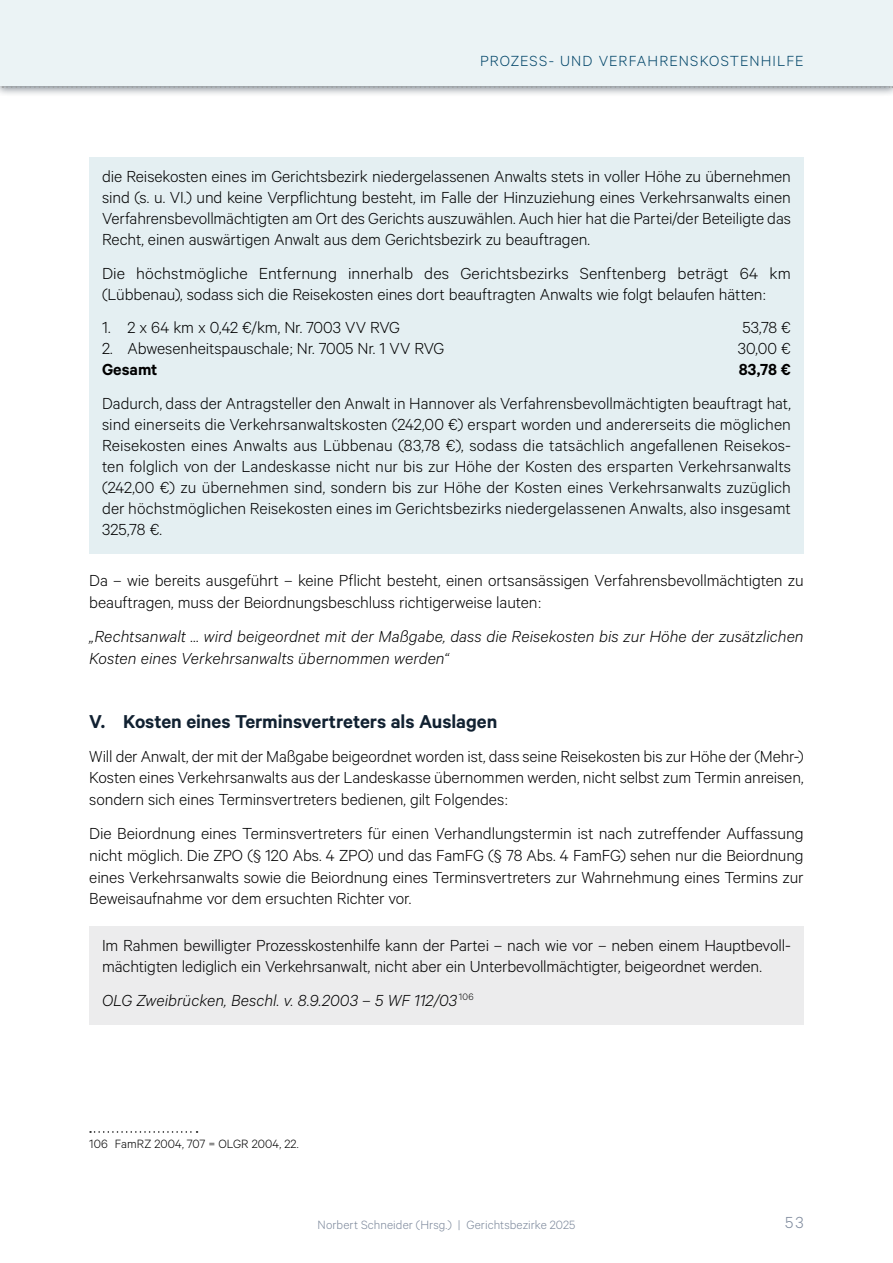
<style>
.page{position:relative;width:893px;height:1263px;background:#fff}
.page>*{position:absolute;margin:0;border:0;box-sizing:border-box;transform-origin:0 0}
.Heading_3{font:600 21px "Calibre";color:#112131}
.K_Beispiel_unten{font:300 18px/21px "Calibre";letter-spacing:-.005em;color:#000;text-align:justify}
.K_Beispiel_mitte{font:300 18px/21px "Calibre";letter-spacing:-.005em;color:#000;text-align:justify}
.K_Urt_unten{font:italic 300 18px/21.6px "Calibre";letter-spacing:.005em;color:#000}
.K_Urt_oben{font:300 18px/21px "Calibre";letter-spacing:-.01em;color:#000}
.Standard_klebt{font:300 18px/21.6px "Calibre";letter-spacing:-.005em;color:#000}
.K_Beispiel_mitte-2{font:600 18px "Calibre";color:#000}
.t1{font:300 18px "Calibre";color:#7c889b}
.t2{font:300 16.5px "Calibre";letter-spacing:.065em;color:#004468}
.t3{font:300 13.5px "Calibre";letter-spacing:.005em;color:#7c889b}
.Footnote_text{font:300 13.5px "Calibre";letter-spacing:.005em;color:#000}
</style>
<div class="page">
<div style="left:0;top:0;width:893px;height:98px;background:#112131;opacity:.5"></div>
<div style="left:0;top:0;width:893px;height:85px;background:#ebf3f5"></div>
<svg style="left:2px;top:86px;width:891px;height:2px;background:#a5aaae"></svg>
<div style="left:89px;top:157px;width:715px;height:107px;background:#e4eff2"></div>
<div style="left:89px;top:254px;width:715px;height:65px;background:#e4eff2"></div>
<div style="left:89px;top:309px;width:715px;height:85px;background:#e4eff2"></div>
<div style="left:89px;top:385px;width:715px;height:169px;background:#e4eff2"></div>
<div style="left:89px;top:926px;width:715px;height:65px;background:#ececed"></div>
<div style="left:89px;top:981px;width:715px;height:43px;background:#ececed"></div>
<svg style="left:90px;top:1131px;width:108px;height:2px"></svg>
<p class="t2" style="left:480px;top:51px;width:325px">PROZESS- UND VERFAHRENSKOSTENHILFE</p>
<p class="K_Beispiel_mitte" style="left:102px;top:165px;width:690px">die Reisekosten eines im Gerichtsbezirk niedergelassenen Anwalts stets in voller Höhe zu übernehmen sind (s. u. VI.) und keine Verpflichtung besteht, im Falle der Hinzuziehung eines Verkehrsanwalts einen Verfahrensbevollmächtigten am Ort des Gerichts auszuwählen. Auch hier hat die Partei/der Beteiligte das Recht, einen auswärtigen Anwalt aus dem Gerichtsbezirk zu beauftragen.</p>
<p class="K_Beispiel_mitte" style="left:102px;top:262px;width:690px">Die höchstmögliche Entfernung innerhalb des Gerichtsbezirks Senftenberg beträgt 64 km (Lübbenau), sodass sich die Reisekosten eines dort beauftragten Anwalts wie folgt belaufen hätten:</p>
<p class="K_Beispiel_mitte" style="left:102px;top:316px;width:299px">1. 2 x 64 km x 0,42 €/km, Nr. 7003 VV RVG</p>
<p class="K_Beispiel_mitte" style="left:742px;top:316px;width:50px">53,78 €</p>
<p class="K_Beispiel_mitte" style="left:102px;top:337px;width:344px">2. Abwesenheitspauschale; Nr. 7005 Nr. 1 VV RVG</p>
<p class="K_Beispiel_mitte" style="left:738px;top:337px;width:54px">30,00 €</p>
<p class="K_Beispiel_mitte-2" style="left:102px;top:359px;width:57px">Gesamt</p>
<p class="K_Beispiel_mitte-2" style="left:739px;top:359px;width:54px">83,78 €</p>
<p class="K_Beispiel_unten" style="left:102px;top:392px;width:690px">Dadurch, dass der Antragsteller den Anwalt in Hannover als Verfahrensbevollmächtigten beauftragt hat, sind einerseits die Verkehrsanwaltskosten (242,00 €) erspart worden und andererseits die möglichen Reisekosten eines Anwalts aus Lübbenau (83,78 €), sodass die tatsächlich angefallenen Reisekos&shy;ten folglich von der Landeskasse nicht nur bis zur Höhe der Kosten des ersparten Verkehrsanwalts (242,00 €) zu übernehmen sind, sondern bis zur Höhe der Kosten eines Verkehrsanwalts zuzüglich der höchstmöglichen Reisekosten eines im Gerichtsbezirks niedergelassenen Anwalts, also insgesamt 325,78 €.</p>
<p class="Standard_klebt" style="left:89px;top:569px;width:716px">Da – wie bereits ausgeführt – keine Pflicht besteht, einen ortsansässigen Verfahrensbevollmächtigten zu beauftragen, muss der Beiordnungsbeschluss richtigerweise lauten:</p>
<p class="K_Urt_unten" style="left:89px;top:625px;width:716px">„Rechtsanwalt … wird beigeordnet mit der Maßgabe, dass die Reisekosten bis zur Höhe der zusätzlichen<br>Kosten eines Verkehrsanwalts übernommen werden“</p>
<p class="Heading_3" style="left:89px;top:708px;width:409px">V. Kosten eines Terminsvertreters als Auslagen</p>
<p class="K_Beispiel_unten" style="left:89px;top:745px;width:716px;line-height:21.6px">Will der Anwalt, der mit der Maßgabe beigeordnet worden ist, dass seine Reisekosten bis zur Höhe der (Mehr-)<br>Kosten eines Verkehrsanwalts aus der Landeskasse übernommen werden, nicht selbst zum Termin anreisen, sondern sich eines Terminsvertreters bedienen, gilt Folgendes:</p>
<p class="K_Beispiel_unten" style="left:89px;top:822px;width:716px;line-height:21.6px">Die Beiordnung eines Terminsvertreters für einen Verhandlungstermin ist nach zutreffender Auffassung nicht möglich. Die ZPO (§ 120 Abs. 4 ZPO) und das FamFG (§ 78 Abs. 4 FamFG) sehen nur die Beiordnung eines Verkehrsanwalts sowie die Beiordnung eines Terminsvertreters zur Wahrnehmung eines Termins zur Beweisaufnahme vor dem ersuchten Richter vor.</p>
<p class="K_Urt_oben" style="left:102px;top:934px;width:690px">Im Rahmen bewilligter Prozesskostenhilfe kann der Partei – nach wie vor – neben einem Hauptbevoll&shy;mächtigten lediglich ein Verkehrsanwalt, nicht aber ein Unterbevollmächtigter, beigeordnet werden.</p>
<p class="K_Urt_unten" style="left:102px;top:988px;width:373px">OLG Zweibrücken, Beschl. v. 8.9.2003 – 5 WF 112/03 <sup>106</sup></p>
<p class="Footnote_text" style="left:89px;top:1136px;width:211px">106 FamRZ 2004, 707 = OLGR 2004, 22.</p>
<p class="t3" style="left:318px;top:1217px;width:259px">Norbert Schneider (Hrsg.) | Gerichtsbezirke 2025</p>
<p class="t1" style="left:785px;top:1212px;width:20px">53</p>
</div>
